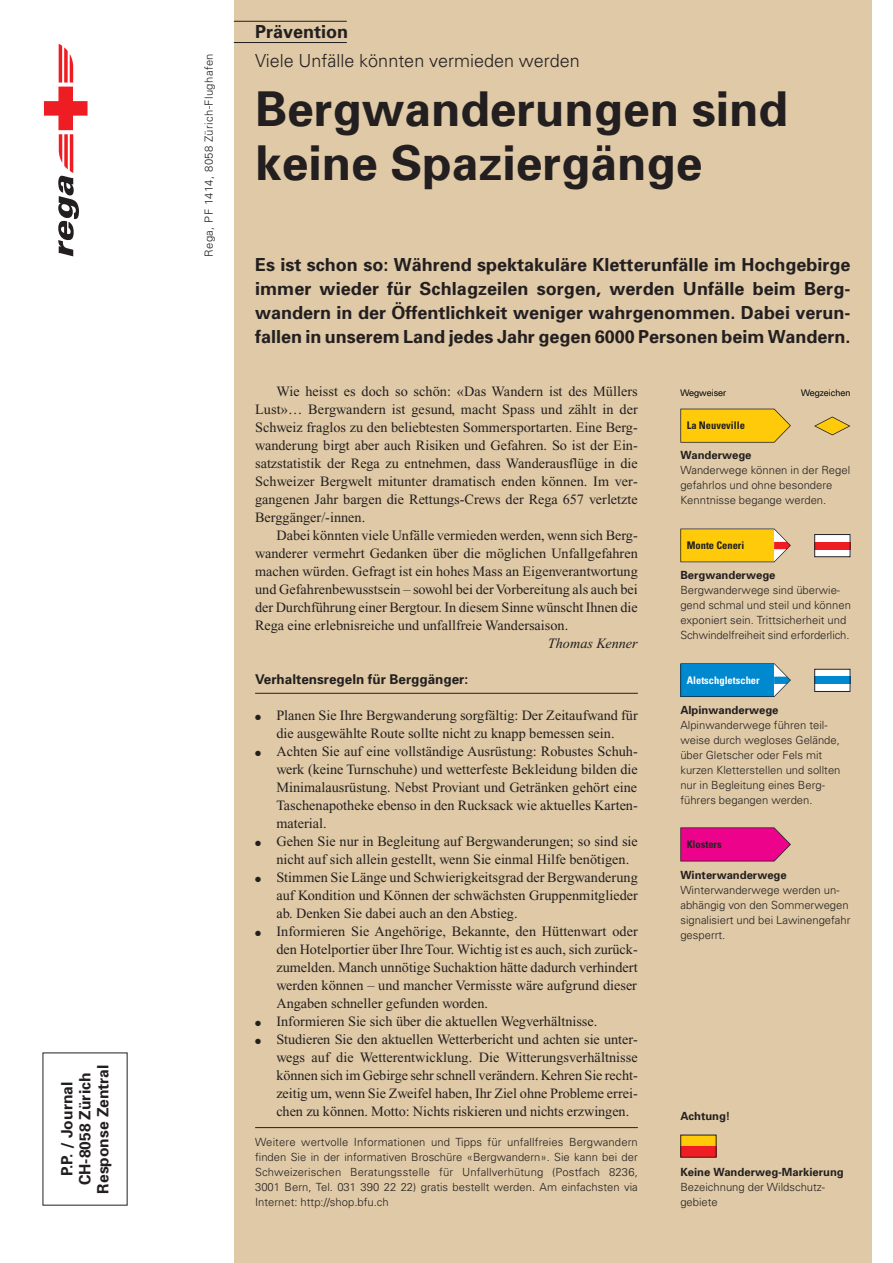
<style>
.page{position:relative;width:893px;height:1263px;background:#fff}
.page>*{position:absolute;margin:0;border:0;box-sizing:border-box;transform-origin:0 0}
.t1{font:700 48px/54px "Univers";color:#231f20}
.t2{font:700 18px/24px "Univers";color:#231f20;text-align:justify}
.t3{font:300 18px "Univers";color:#231f20}
.t4{font:700 15.6px/18px "Univers";color:#231f20;text-align:center}
.t5{font:14.25px/18px "Times New Roman";color:#231f20;text-align:justify}
.t6{font:italic 14.25px "Times New Roman";color:#231f20}
.t7{font:700 13.5px "Univers";color:#231f20}
.t8{font:300 11.25px/15px "Univers";color:#231f20}
.t9{font:700 11.25px "Univers";color:#231f20}
.t10{font:300 11.25px "Univers";letter-spacing:.035em;color:#231f20}
.t11{font:700 condensed 10.5px "Univers";color:#231f20}
.t12{font:700 condensed 10.5px "Univers";color:#fff}
.t13{font:300 9px "Univers";color:#231f20}
</style>
<div class="page">
<div style="left:234px;top:0;width:638px;height:1263px;background:#dfc9a6"></div>
<svg style="left:44px;top:44px;width:44px;height:212px"></svg>
<hr style="left:234px;top:21px;width:113px;height:1px;background:#231f20">
<hr style="left:234px;top:42px;width:113px;height:1px;background:#231f20">
<hr style="left:255px;top:1127px;width:383px;height:1px;background:#231f20">
<hr style="left:255px;top:693px;width:383px;height:1px;background:#231f20">
<svg style="left:680px;top:409px;width:111px;height:34px;background:#f1c218"></svg>
<svg style="left:814px;top:417px;width:36px;height:18px"></svg>
<svg style="left:680px;top:827px;width:111px;height:34px;background:#e31489"></svg>
<svg style="left:680px;top:528px;width:111px;height:34px;background:#f1c024"></svg>
<div style="left:814px;top:534px;width:36px;height:23px;background:#fff"></div>
<div style="left:814px;top:542px;width:36px;height:7px;background:#ee1d23"></div>
<div style="left:814px;top:534px;width:36px;height:23px;border:1px solid #231f20"></div>
<svg style="left:680px;top:663px;width:111px;height:34px;background:#1e8dc5"></svg>
<div style="left:814px;top:669px;width:36px;height:23px;background:#fff"></div>
<div style="left:814px;top:677px;width:36px;height:7px;background:#0089cf"></div>
<div style="left:814px;top:669px;width:36px;height:23px;border:1px solid #231f20"></div>
<div style="left:680px;top:1135px;width:36px;height:22px;background:#feca0a"></div>
<div style="left:680px;top:1146px;width:36px;height:11px;background:#ee1d23"></div>
<p class="t4" style="left:60px;top:1193px;width:130px;rotate:-90deg">P.P. / Journal<br>CH-8058 Zürich<br>Response Zentral</p>
<p class="t2" style="left:255px;top:22px;width:95px">Prävention</p>
<p class="t10" style="left:205px;top:257px;width:205px;rotate:-90deg">Rega, PF 1414, 8058 Zürich-Flughafen</p>
<p class="t3" style="left:255px;top:54px;width:326px">Viele Unfälle könnten vermieden werden</p>
<h1 class="t1" style="left:255px;top:86px;width:534px">Bergwanderungen sind keine Spaziergänge</h1>
<p class="t2" style="left:255px;top:254px;width:597px">Es ist schon so: Während spektakuläre Kletterunfälle im Hochgebirge immer wieder für Schlagzeilen sorgen, werden Unfälle beim Berg&shy;wandern in der Öffentlichkeit weniger wahrgenommen. Dabei verun&shy;fallen in unserem Land jedes Jahr gegen 6000 Personen beim Wandern.</p>
<p class="t5" style="left:255px;top:384px;width:384px;text-indent:21px">Wie heisst es doch so schön: «Das Wandern ist des Müllers Lust»… Bergwandern ist gesund, macht Spass und zählt in der Schweiz fraglos zu den beliebtesten Sommersportarten. Eine Berg&shy;wanderung birgt aber auch Risiken und Gefahren. So ist der Ein&shy;satzstatistik der Rega zu entnehmen, dass Wanderausflüge in die Schweizer Bergwelt mitunter dramatisch enden können. Im ver&shy;gangenen Jahr bargen die Rettungs-Crews der Rega 657 verletzte Berggänger/-innen.</p>
<p class="t5" style="left:255px;top:528px;width:384px;text-indent:21px">Dabei könnten viele Unfälle vermieden werden, wenn sich Berg&shy;wanderer vermehrt Gedanken über die möglichen Unfallgefahren machen würden. Gefragt ist ein hohes Mass an Eigenverantwortung und Gefahrenbewusstsein – sowohl bei derVorbereitung als auch bei der Durchführung einer Bergtour. In diesem Sinne wünscht Ihnen die Rega eine erlebnisreiche und unfallfreie Wandersaison.</p>
<p class="t6" style="left:548px;top:638px;width:91px">Thomas Kenner</p>
<p class="t7" style="left:255px;top:674px;width:215px">Verhaltensregeln für Berggänger:</p>
<p class="t5" style="left:255px;top:708px;width:384px;text-align:center">● Planen Sie Ihre Bergwanderung sorgfältig: Der Zeitaufwand für die ausgewählte Route sollte nicht zu knapp bemessen sein.</p>
<p class="t5" style="left:276px;top:744px;width:363px;text-indent:-21px">● Achten Sie auf eine vollständige Ausrüstung: Robustes Schuh&shy;werk (keine Turnschuhe) und wetterfeste Bekleidung bilden die Minimalausrüstung. Nebst Proviant und Getränken gehört eine Taschenapotheke ebenso in den Rucksack wie aktuelles Karten&shy;material.</p>
<p class="t5" style="left:276px;top:834px;width:363px;text-indent:-21px">● Gehen Sie nur in Begleitung auf Bergwanderungen; so sind sie nicht auf sich allein gestellt, wenn Sie einmal Hilfe benötigen.</p>
<p class="t5" style="left:276px;top:870px;width:363px;text-indent:-21px">● Stimmen Sie Länge und Schwierigkeitsgrad der Bergwanderung auf Kondition und Können der schwächsten Gruppenmitglieder ab. Denken Sie dabei auch an den Abstieg.</p>
<p class="t5" style="left:276px;top:924px;width:363px;text-indent:-21px">● Informieren Sie Angehörige, Bekannte, den Hüttenwart oder den Hotelportier über IhreTour. Wichtig ist es auch, sich zurück&shy;zumelden. Manch unnötige Suchaktion hätte dadurch verhindert werden können – und mancher Vermisste wäre aufgrund dieser Angaben schneller gefunden worden.</p>
<p class="t5" style="left:255px;top:1014px;width:344px">● Informieren Sie sich über die aktuellen Wegverhältnisse.</p>
<p class="t5" style="left:276px;top:1032px;width:363px;text-indent:-21px">● Studieren Sie den aktuellen Wetterbericht und achten sie unter&shy;wegs auf die Wetterentwicklung. Die Witterungsverhältnisse können sich im Gebirge sehr schnell verändern. Kehren Sie recht&shy;zeitig um, wenn Sie Zweifel haben, Ihr Ziel ohne Probleme errei&shy;chen zu können. Motto: Nichts riskieren und nichts erzwingen.</p>
<p class="t8" style="left:255px;top:1136px;width:384px;text-align:justify">Weitere wertvolle Informationen und Tipps für unfallfreies Bergwandern finden Sie in der informativen Broschüre «Bergwandern». Sie kann bei der Schweizerischen Beratungsstelle für Unfallverhütung (Postfach 8236, 3001 Bern, Tel. 031 390 22 22) gratis bestellt werden. Am einfachsten via Internet: http://shop.bfu.ch</p>
<p class="t13" style="left:680px;top:389px;width:47px">Wegweiser</p>
<p class="t13" style="left:801px;top:389px;width:51px">Wegzeichen</p>
<p class="t11" style="left:687px;top:421px;width:60px">La Neuveville</p>
<p class="t9" style="left:680px;top:451px;width:73px">Wanderwege</p>
<p class="t8" style="left:680px;top:463px;width:171px">Wanderwege können in der Regel gefahrlos und ohne besondere<br>Kenntnisse begange werden.</p>
<p class="t11" style="left:687px;top:541px;width:59px">Monte Ceneri</p>
<p class="t9" style="left:680px;top:571px;width:97px">Bergwanderwege</p>
<p class="t8" style="left:680px;top:583px;width:172px">Bergwanderwege sind überwie&shy;gend schmal und steil und können exponiert sein. Trittsicherheit und Schwindelfreiheit sind erforderlich.</p>
<p class="t12" style="left:687px;top:676px;width:74px">Aletschgletscher</p>
<p class="t9" style="left:680px;top:706px;width:100px">Alpinwanderwege</p>
<p class="t8" style="left:680px;top:718px;width:162px">Alpinwanderwege führen teil&shy;weise durch wegloses Gelände, über Gletscher oder Fels mit kurzen Kletterstellen und sollten nur in Begleitung eines Berg&shy;führers begangen werden.</p>
<p class="t11" style="left:687px;top:840px;width:36px">Klosters</p>
<p class="t9" style="left:680px;top:871px;width:108px">Winterwanderwege</p>
<p class="t8" style="left:680px;top:883px;width:172px">Winterwanderwege werden un&shy;abhängig von den Sommerwegen signalisiert und bei Lawinengefahr gesperrt.</p>
<p class="t9" style="left:680px;top:1112px;width:51px">Achtung!</p>
<p class="t9" style="left:680px;top:1167px;width:165px">Keine Wanderweg-Markierung</p>
<p class="t8" style="left:680px;top:1180px;width:146px">Bezeichnung der Wildschutz&shy;gebiete</p>
</div>
